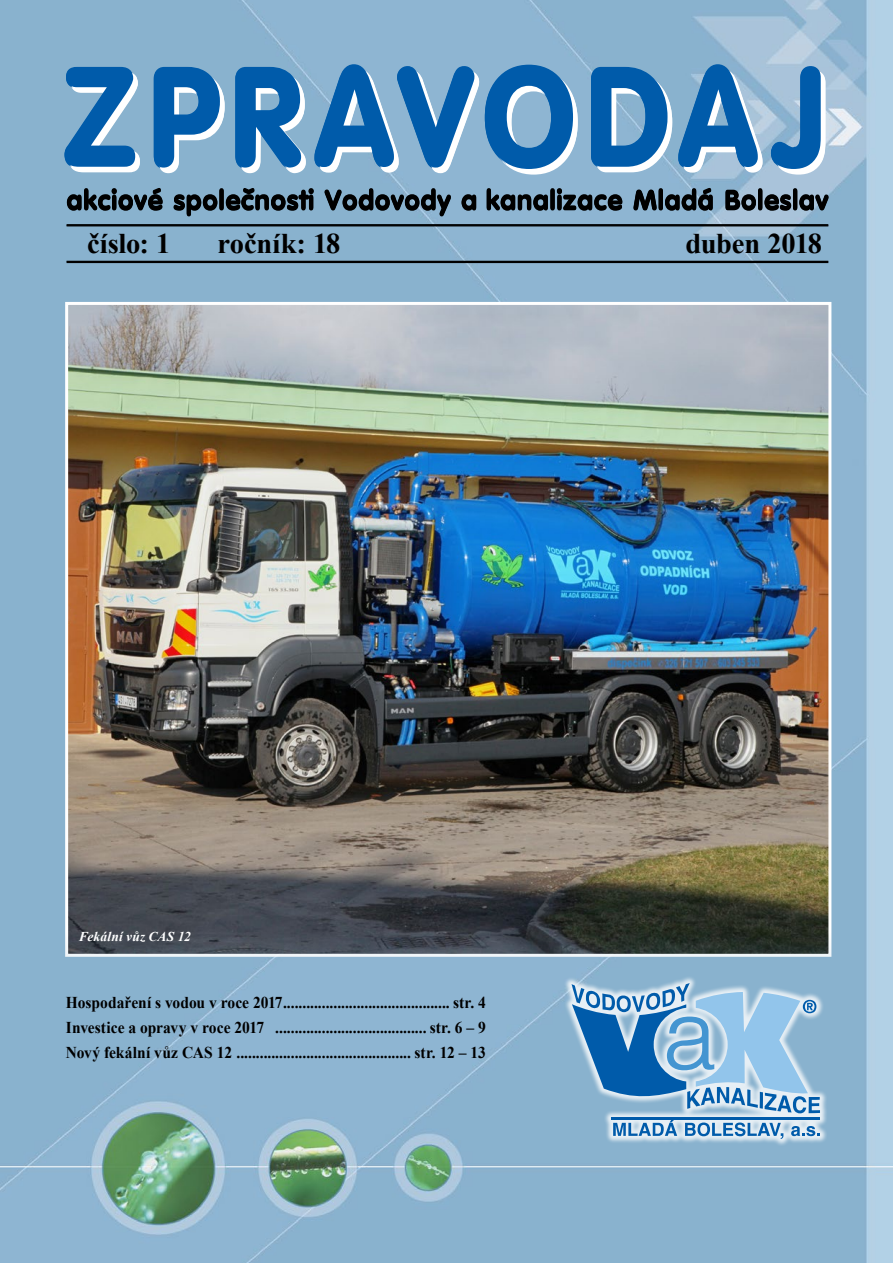
<style>
.page{position:relative;width:893px;height:1263px;background:#fff}
.page>*{position:absolute;margin:0;border:0;box-sizing:border-box;transform-origin:0 0}
.t1{font:700 28.5px "Times New Roman";letter-spacing:-.005em;color:#000}
.t2{font:700 16.5px/25.2px "Times New Roman";color:#000;text-align:justify;scale:.94 1}
.t3{font:italic 700 13.5px "Times New Roman";letter-spacing:.01em;color:#fff}
</style>
<div class="page">
<img style="left:0;top:0;width:893px;height:1263px">
<hr style="left:67px;top:225px;width:761px;height:1px;background:#000">
<hr style="left:67px;top:262px;width:761px;height:1px;background:#000">
<svg style="left:69px;top:69px;width:756px;height:105px;fill:#8eb5d2"></svg>
<hr style="left:67px;top:261px;width:761px;height:1px;background:#000">
<hr style="left:67px;top:224px;width:761px;height:1px;background:#000">
<svg style="left:67px;top:188px;width:761px;height:28px;background:#576f80"></svg>
<svg style="left:65px;top:64px;width:756px;height:105px;background:#5591c2"></svg>
<img style="left:69px;top:306px;width:758px;height:617px">
<img style="left:17px;top:923px;width:829px;height:264px">
<div style="left:564px;top:976px;width:264px;height:170px;background:#fff;opacity:.8"></div>
<svg style="left:613px;top:1120px;width:64px;height:16px"></svg>
<svg style="left:685px;top:1122px;width:98px;height:17px;background:#8fb6d8"></svg>
<svg style="left:791px;top:1126px;width:29px;height:10px"></svg>
<hr style="left:611px;top:1117px;width:209px;height:2px;background:#005baa">
<svg style="left:571px;top:983px;width:249px;height:130px;background:#81b0d5"></svg>
<h1 class="t1" style="left:87px;top:224px;width:85px">číslo: 1</h1>
<h1 class="t1" style="left:217px;top:224px;width:124px">ročník: 18</h1>
<h1 class="t1" style="left:686px;top:224px;width:138px">duben 2018</h1>
<p class="t3" style="left:79px;top:927px;width:114px">Fekální vůz CAS 12</p>
<p class="t2" style="left:66px;top:989px;width:448px">Hospodaření s vodou v roce 2017........................................... str. 4<br>Investice a opravy v roce 2017 ....................................... str. 6 – 9<br>Nový fekální vůz CAS 12 ............................................. str. 12 – 13</p>
</div>
